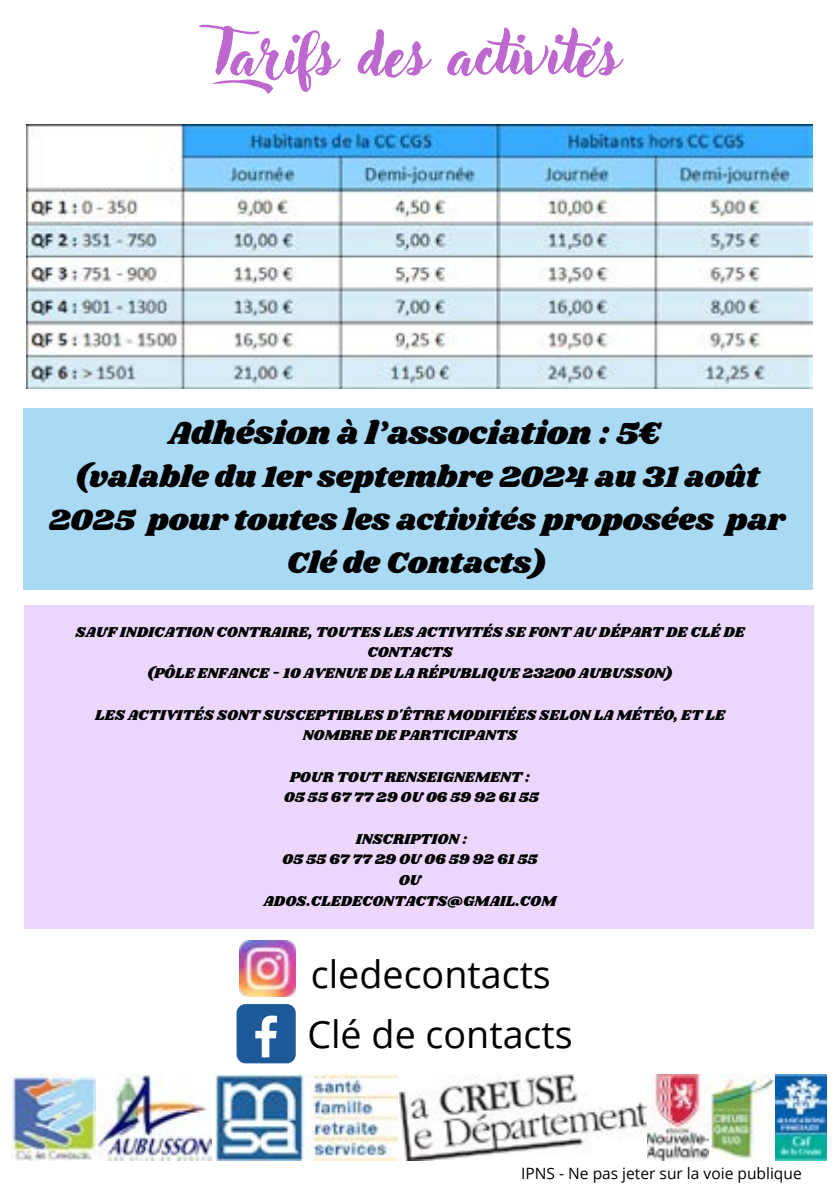
<style>
.page{position:relative;width:840px;height:1191px;background:#fff}
.page>*{position:absolute;margin:0;border:0;box-sizing:border-box;transform-origin:0 0}
.t1{font:60px "Adlery Pro Swash";color:#bc68ce}
.t2{font:37.8px/59.6px "Open Sans";color:#000}
.t3{font:32.8px "Shrikhand";color:#000}
.t4{font:30.8px/43px "Shrikhand";color:#000;text-align:center}
.t5{font:15.6px "Open Sans";color:#000}
.t6{font:14.8px/20.6px "Shrikhand";color:#000;text-align:center}
</style>
<div class="page">
<img style="left:27px;top:125px;width:785px;height:264px">
<div style="left:23px;top:408px;width:789px;height:181px;background:#aad9f4"></div>
<div style="left:24px;top:605px;width:788px;height:324px;background:#ecd7fc"></div>
<img style="left:239px;top:940px;width:56px;height:56px">
<div style="left:236px;top:1004px;width:59px;height:59px;background:#1e5a99;border-radius:9px"></div>
<svg style="left:255px;top:1015px;width:22px;height:42px"></svg>
<img style="left:11px;top:1074px;width:84px;height:86px">
<img style="left:99px;top:1074px;width:112px;height:86px">
<img style="left:215px;top:1074px;width:182px;height:86px">
<img style="left:399px;top:1074px;width:426px;height:86px">
<h1 class="t1" style="left:212px;top:19px;width:408px">Tarifs des activités</h1>
<h3 class="t3" style="left:168px;top:410px;width:492px">Adhésion à l’association : 5€</h3>
<h3 class="t4" style="left:49px;top:456px;width:737px">(valable du 1er septembre 2024 au 31 août<br>2025 pour toutes les activités proposées par<br>Clé de Contacts)</h3>
<p class="t6" style="left:75px;top:622px;width:670px">SAUF INDICATION CONTRAIRE, TOUTES LES ACTIVITÉS SE FONT AU DÉPART DE CLÉ DE<br>CONTACTS<br>(PÔLE ENFANCE - 10 AVENUE DE LA RÉPUBLIQUE 23200 AUBUSSON)</p>
<p class="t6" style="left:95px;top:705px;width:631px">LES ACTIVITÉS SONT SUSCEPTIBLES D'ÊTRE MODIFIÉES SELON LA MÉTÉO, ET LE<br>NOMBRE DE PARTICIPANTS</p>
<p class="t6" style="left:284px;top:767px;width:256px">POUR TOUT RENSEIGNEMENT :<br>05 55 67 77 29 OU 06 59 92 61 55</p>
<p class="t6" style="left:263px;top:829px;width:294px">INSCRIPTION :<br>05 55 67 77 29 OU 06 59 92 61 55<br>OU<br>ADOS.CLEDECONTACTS@GMAIL.COM</p>
<h2 class="t2" style="left:307px;top:943px;width:267px">cledecontacts<br>Clé de contacts</h2>
<p class="t5" style="left:521px;top:1162px;width:282px">IPNS - Ne pas jeter sur la voie publique</p>
</div>
